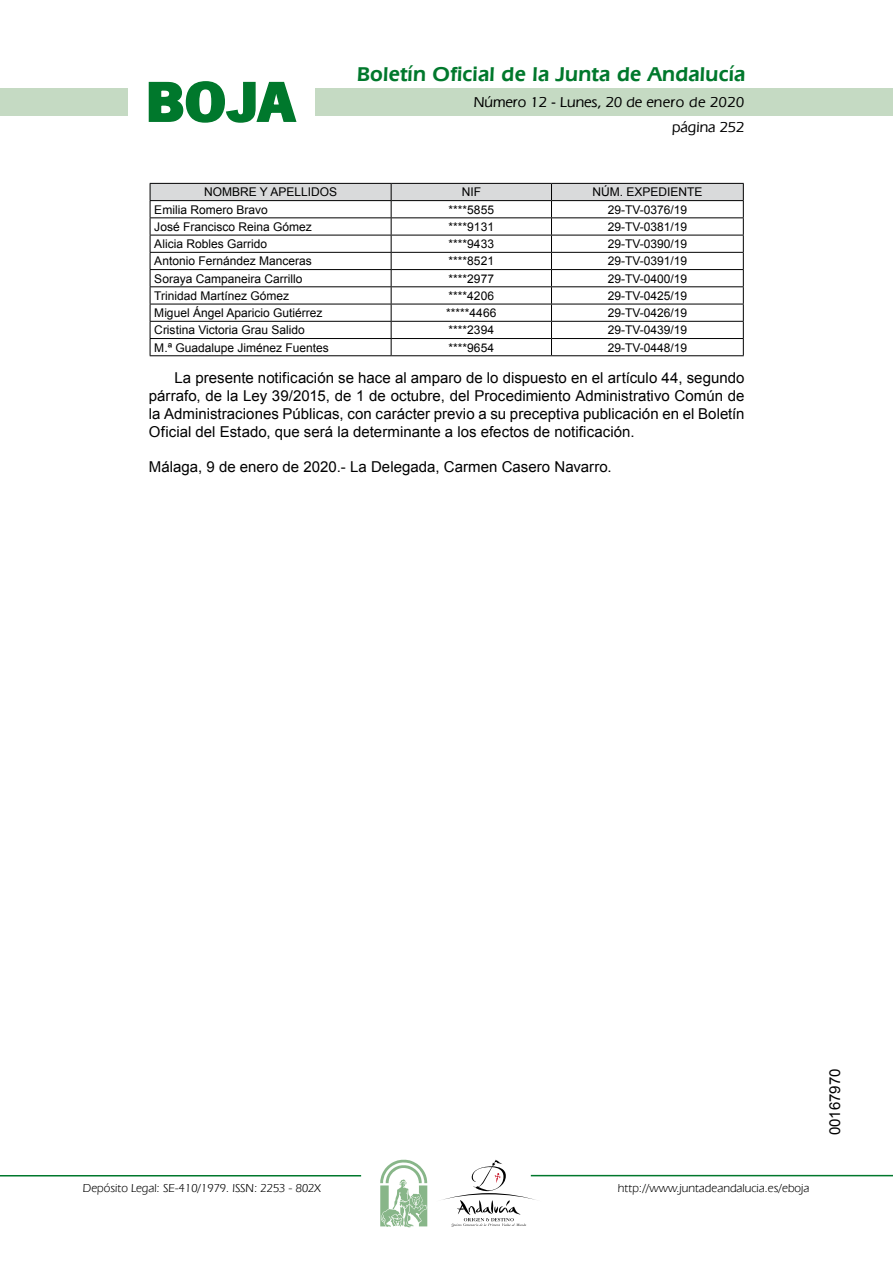
<style>
.page{position:relative;width:893px;height:1263px;background:#fff}
.page>*{position:absolute;margin:0;border:0;box-sizing:border-box;transform-origin:0 0}
.t1{font:700 57.75px "News Got T";color:#00782c;scale:1.14 1}
.t2{font:600 21px "Eras IT Cby BT";letter-spacing:.01em;color:#00782c}
.t3{font:15px/18px "Arial";color:#000;text-align:justify}
.t4{font:500 15px/24.5px "Eras IT Cby BT";color:#000;text-align:right}
.t5{font:12px "Arial";color:#000}
.t6{font:12px "Eras IT Cby BT";color:#000}
</style>
<div class="page">
<div style="left:315px;top:88px;width:577px;height:28px;background:#c5dac3"></div>
<div style="left:0;top:88px;width:128px;height:28px;background:#c5dac3"></div>
<hr style="left:0;top:1175px;width:361px;height:2px;background:#00782c">
<hr style="left:531px;top:1175px;width:361px;height:1px;background:#00782c">
<svg style="left:148px;top:81px;width:149px;height:42px"></svg>
<svg style="left:380px;top:1159px;width:47px;height:68px"></svg>
<svg style="left:442px;top:1160px;width:100px;height:67px"></svg>
<svg style="left:150px;top:183px;width:594px;height:172px"></svg>
<hr style="left:150px;top:355px;width:241px;height:1px;background:#000">
<hr style="left:391px;top:355px;width:160px;height:1px;background:#000">
<hr style="left:551px;top:355px;width:192px;height:1px;background:#000">
<h1 class="t1" style="left:145px;top:68px;width:133px">BOJA</h1>
<h2 class="t2" style="left:357px;top:62px;width:390px">Boletín Oficial de la Junta de Andalucía</h2>
<p class="t4" style="left:474px;top:90px;width:272px">Número 12 - Lunes, 20 de enero de 2020 página 252</p>
<p class="t5" style="left:204px;top:184px;width:134px">NOMBRE Y APELLIDOS</p>
<p class="t5" style="left:461px;top:184px;width:21px">NIF</p>
<p class="t5" style="left:592px;top:184px;width:112px">NÚM. EXPEDIENTE</p>
<p class="t5" style="left:154px;top:202px;width:115px">Emilia Romero Bravo</p>
<p class="t5" style="left:448px;top:202px;width:47px">****5855</p>
<p class="t5" style="left:607px;top:202px;width:81px">29-TV-0376/19</p>
<p class="t5" style="left:154px;top:219px;width:159px">José Francisco Reina Gómez</p>
<p class="t5" style="left:448px;top:219px;width:47px">****9131</p>
<p class="t5" style="left:607px;top:219px;width:81px">29-TV-0381/19</p>
<p class="t5" style="left:154px;top:236px;width:114px">Alicia Robles Garrido</p>
<p class="t5" style="left:448px;top:236px;width:47px">****9433</p>
<p class="t5" style="left:607px;top:236px;width:81px">29-TV-0390/19</p>
<p class="t5" style="left:154px;top:253px;width:159px">Antonio Fernández Manceras</p>
<p class="t5" style="left:448px;top:253px;width:47px">****8521</p>
<p class="t5" style="left:607px;top:253px;width:81px">29-TV-0391/19</p>
<p class="t5" style="left:154px;top:270px;width:150px">Soraya Campaneira Carrillo</p>
<p class="t5" style="left:448px;top:270px;width:47px">****2977</p>
<p class="t5" style="left:607px;top:270px;width:81px">29-TV-0400/19</p>
<p class="t5" style="left:154px;top:288px;width:136px">Trinidad Martínez Gómez</p>
<p class="t5" style="left:448px;top:288px;width:47px">****4206</p>
<p class="t5" style="left:607px;top:288px;width:81px">29-TV-0425/19</p>
<p class="t5" style="left:154px;top:305px;width:170px">Miguel Ángel Aparicio Gutiérrez</p>
<p class="t5" style="left:446px;top:305px;width:52px">*****4466</p>
<p class="t5" style="left:607px;top:305px;width:81px">29-TV-0426/19</p>
<p class="t5" style="left:154px;top:322px;width:152px">Cristina Victoria Grau Salido</p>
<p class="t5" style="left:448px;top:322px;width:47px">****2394</p>
<p class="t5" style="left:607px;top:322px;width:81px">29-TV-0439/19</p>
<p class="t5" style="left:154px;top:339px;width:176px">M.ª Guadalupe Jiménez Fuentes</p>
<p class="t5" style="left:448px;top:339px;width:47px">****9654</p>
<p class="t5" style="left:607px;top:339px;width:81px">29-TV-0448/19</p>
<p class="t3" style="left:149px;top:368px;width:597px;text-indent:26px">La presente notificación se hace al amparo de lo dispuesto en el artículo 44, segundo párrafo, de la Ley 39/2015, de 1 de octubre, del Procedimiento Administrativo Común de la Administraciones Públicas, con carácter previo a su preceptiva publicación en el Boletín Oficial del Estado, que será la determinante a los efectos de notificación.</p>
<p class="t3" style="left:149px;top:457px;width:464px">Málaga, 9 de enero de 2020.- La Delegada, Carmen Casero Navarro.</p>
<p class="t6" style="left:83px;top:1181px;width:239px">Depósito Legal: SE-410/1979. ISSN: 2253 - 802X</p>
<p class="t6" style="left:618px;top:1181px;width:193px">http://www.juntadeandalucia.es/eboja</p>
<p class="t3" style="left:826px;top:1135px;width:68px;rotate:-90deg">00167970</p>
</div>
